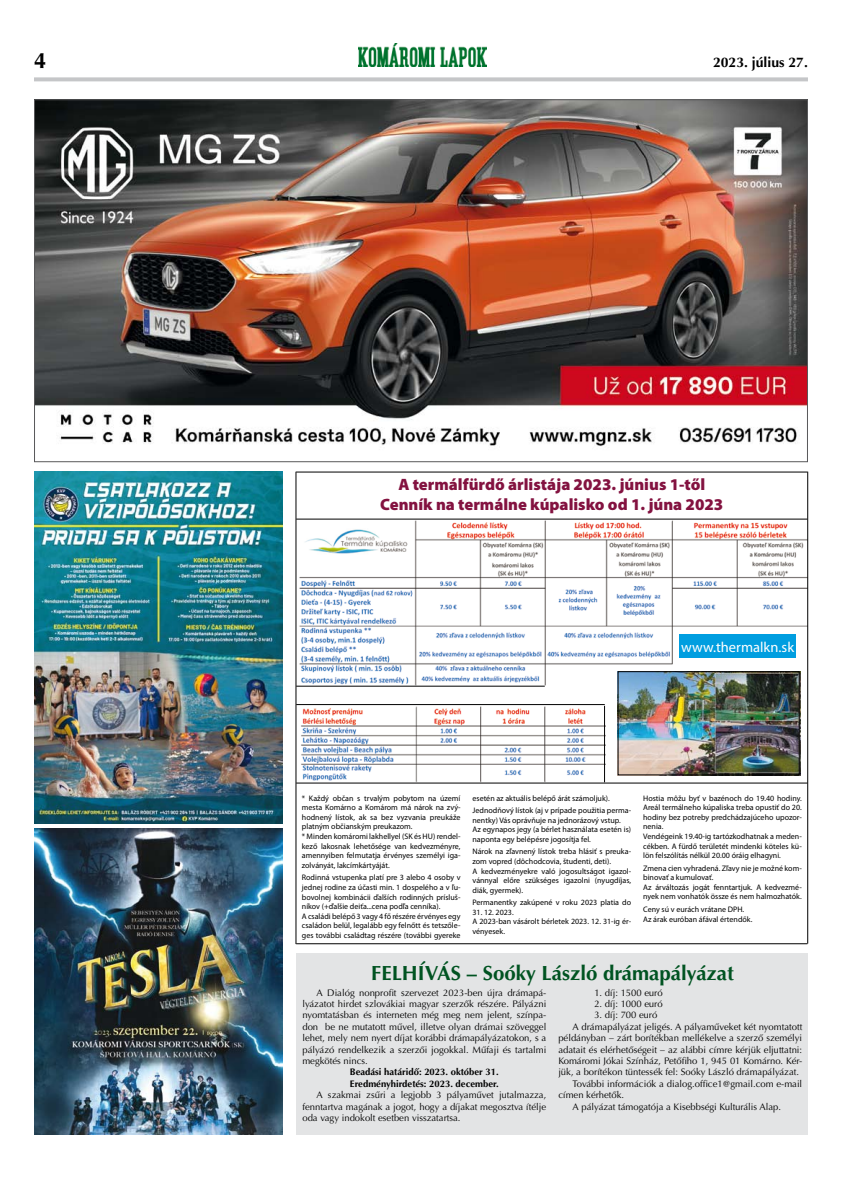
<style>
.page{position:relative;width:842px;height:1191px;background:#fff}
.page>*{position:absolute;margin:0;border:0;box-sizing:border-box;transform-origin:0 0}
.t1{font:700 22px "Optima CE";color:#000}
.t2{font:700 20.5px "Optima CE";color:#005321}
.t3{font:900 16.5px/19.8px "Myriad Pro";color:#831240;text-align:center}
.t4{font:14.5px "Myriad Pro";color:#fff}
.t5{font:700 14px "Optima CE";color:#000}
.t6{font:9.5px/11.4px "Optima CE";color:#000;text-align:justify}
.t7{font:700 9.5px/11.4px "Optima CE";color:#000}
.t8{font:8px/9.6px "Myriad Pro";color:#000}
</style>
<div class="page">
<svg style="left:34px;top:77px;width:774px;height:4px;background:#cacbcd"></svg>
<img style="left:359px;top:43px;width:127px;height:23px">
<img style="left:36px;top:101px;width:770px;height:345px">
<img style="left:297px;top:518px;width:510px;height:171px">
<img style="left:299px;top:705px;width:307px;height:78px">
<img style="left:617px;top:671px;width:183px;height:104px">
<div style="left:618px;top:671px;width:181px;height:104px;border:1px solid #000"></div>
<hr style="left:296px;top:519px;width:511px;height:1px;background:#000">
<hr style="left:296px;top:471px;width:1px;height:473px;background:#000">
<hr style="left:807px;top:471px;width:1px;height:472px;background:#000">
<hr style="left:296px;top:472px;width:511px;height:1px;background:#000">
<hr style="left:296px;top:704px;width:309px;height:1px;background:#000">
<hr style="left:296px;top:686px;width:249px;height:1px;background:#000">
<hr style="left:296px;top:783px;width:511px;height:1px;background:#000">
<hr style="left:604px;top:706px;width:1px;height:76px;background:#000">
<div style="left:679px;top:634px;width:117px;height:24px;background:#009ee0"></div>
<hr style="left:296px;top:943px;width:511px;height:1px;background:#000">
<div style="left:297px;top:952px;width:511px;height:182px;background:#e3e4e5"></div>
<img style="left:34px;top:472px;width:249px;height:351px">
<img style="left:34px;top:828px;width:249px;height:306px">
<h1 class="t1" style="left:34px;top:46px;width:14px">4</h1>
<h3 class="t5" style="left:713px;top:53px;width:96px">2023. július 27.</h3>
<h3 class="t3" style="left:380px;top:475px;width:345px">A termálfürdő árlistája 2023. június 1-től<br>Cenník na termálne kúpalisko od 1. júna 2023</h3>
<h3 class="t4" style="left:681px;top:639px;width:114px">www.thermalkn.sk</h3>
<p class="t8" style="left:302px;top:793px;width:160px">* Každý občan s trvalým pobytom na území mesta Komárno a Komárom má nárok na zvý&shy;hodnený lístok, ak sa bez vyzvania preukáže platným občianským preukazom.<br>* Minden komáromi lakhellyel (SK és HU) rendel&shy;kező lakosnak lehetősége van kedvezményre, amennyiben felmutatja érvényes személyi iga&shy;zolványát, lakcímkártyáját.</p>
<p class="t8" style="left:302px;top:873px;width:160px">Rodinná vstupenka platí pre 3 alebo 4 osoby v jednej rodine za účasti min. 1 dospelého a v ľu&shy;bovolnej kombinácii ďalších rodinných prísluš&shy;níkov (+ďalšie deiťa...cena podľa cenníka).<br>A családi belépő 3 vagy 4 fő részére érvényes egy családon belül, legalább egy felnőtt és tetszőle&shy;ges további családtag részére (további gyereke</p>
<p class="t8" style="left:472px;top:792px;width:160px;line-height:12.4px">esetén az aktuális belépő árát számoljuk).<br>Jednodňový lístok (aj v prípade použitia perma-</p>
<p class="t8" style="left:472px;top:815px;width:160px">nentky) Vás oprávňuje na jednorázový vstup.<br>Az egynapos jegy (a bérlet használata esetén is) naponta egy belépésre jogosítja fel.</p>
<p class="t8" style="left:472px;top:847px;width:160px">Nárok na zľavnený lístok treba hlásiť s preuka&shy;zom vopred (dôchodcovia, študenti, deti).<br>A kedvezményekre való jogosultságot igazol&shy;vánnyal előre szükséges igazolni (nyugdíjas, diák, gyermek).</p>
<p class="t8" style="left:472px;top:898px;width:160px">Permanentky zakúpené v roku 2023 platia do</p>
<p class="t8" style="left:472px;top:907px;width:160px">31. 12. 2023.<br>A 2023-ban vásárolt bérletek 2023. 12. 31-ig ér&shy;vényesek.</p>
<p class="t8" style="left:643px;top:793px;width:160px">Hostia môžu byť v bazénoch do 19.40 hodiny.<br>Areál termálneho kúpaliska treba opustiť do 20. hodiny bez potreby predchádzajúceho upozor&shy;nenia.<br>Vendégeink 19.40-ig tartózkodhatnak a meden&shy;cékben. A fürdő területét mindenki köteles kü&shy;lön felszólítás nélkül 20.00 óráig elhagyni.</p>
<p class="t8" style="left:643px;top:863px;width:160px">Zmena cien vyhradená. Zľavy nie je možné kom&shy;binovať a kumulovať.<br>Az árváltozás jogát fenntartjuk. A kedvezmé&shy;nyek nem vonhatók össze és nem halmozhatók.</p>
<p class="t8" style="left:643px;top:904px;width:111px">Ceny sú v eurách vrátane DPH.<br>Az árak euróban áfával értendők.</p>
<h2 class="t2" style="left:371px;top:960px;width:364px">FELHÍVÁS – Soóky László drámapályázat</h2>
<p class="t6" style="left:302px;top:987px;width:245px;text-indent:14px">A Dialóg nonprofit szervezet 2023-ben újra drámapá&shy;lyázatot hirdet szlovákiai magyar szerzők részére. Pályázni nyomtatásban és interneten még meg nem jelent, színpa&shy;don be ne mutatott művel, illetve olyan drámai szöveggel lehet, mely nem nyert díjat korábbi drámapályázatokon, s a pályázó rendelkezik a szerzői jogokkal. Műfaji és tartalmi megkötés nincs.</p>
<p class="t7" style="left:350px;top:1067px;width:150px">Beadási határidő: 2023. október 31.<br>Eredményhirdetés: 2023. december.</p>
<p class="t6" style="left:302px;top:1090px;width:245px;text-indent:14px">A szakmai zsűri a legjobb 3 pályaművet jutalmazza, fenntartva magának a jogot, hogy a díjakat megosztva ítélje oda vagy indokolt esetben visszatartsa.</p>
<p class="t6" style="left:594px;top:987px;width:70px">1. díj: 1500 euró</p>
<p class="t6" style="left:594px;top:999px;width:70px">2. díj: 1000 euró</p>
<p class="t6" style="left:594px;top:1010px;width:65px">3. díj: 700 euró</p>
<p class="t6" style="left:572px;top:1021px;width:231px">A drámapályázat jeligés. A pályaműveket két nyomtatott</p>
<p class="t6" style="left:558px;top:1033px;width:245px">példányban – zárt borítékban mellékelve a szerző személyi</p>
<p class="t6" style="left:558px;top:1044px;width:245px">adatait és elérhetőségeit – az alábbi címre kérjük eljuttatni:</p>
<p class="t6" style="left:558px;top:1056px;width:245px">Komáromi Jókai Színház, Petőfiho 1, 945 01 Komárno. Kér-</p>
<p class="t6" style="left:558px;top:1067px;width:242px">jük, a borítékon tüntessék fel: Soóky László drámapályázat.</p>
<p class="t6" style="left:572px;top:1078px;width:231px">További információk a dialog.office1@gmail.com e-mail</p>
<p class="t6" style="left:558px;top:1090px;width:67px">címen kérhetők.</p>
<p class="t6" style="left:572px;top:1101px;width:210px">A pályázat támogatója a Kisebbségi Kulturális Alap.</p>
</div>
